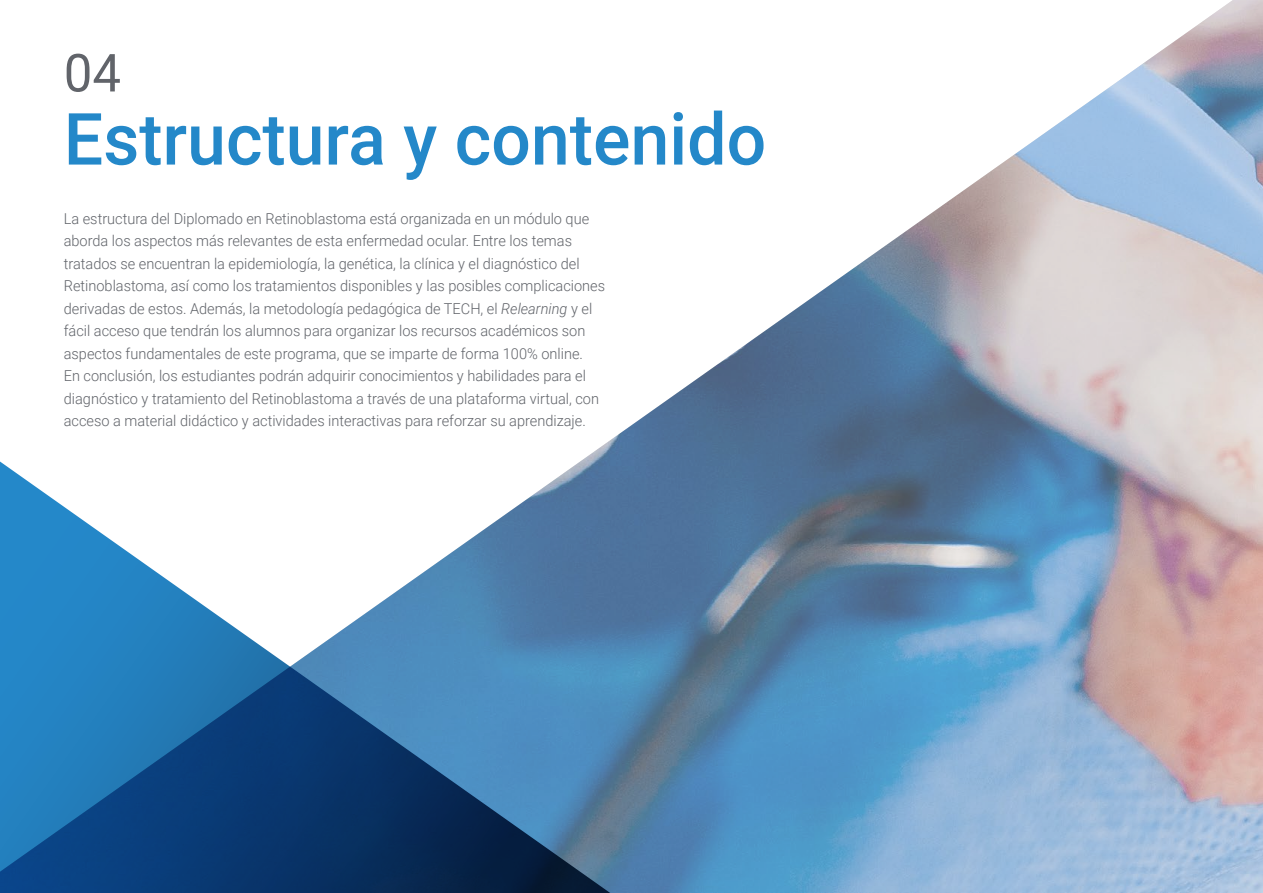
<style>
.page{position:relative;width:1263px;height:893px;background:#fff}
.page>*{position:absolute;margin:0;border:0;box-sizing:border-box;transform-origin:0 0}
.t1{font:500 72px "Roboto";color:#2488c9}
.t2{font:52.5px "Roboto";color:#61646a}
.t3{font:300 15px/22.5px "Roboto";color:#61646a}
.s1{font-style:italic}
</style>
<div class="page">
<img style="left:602px;top:0;width:661px;height:893px">
<svg style="left:0;top:446px;width:640px;height:447px"></svg>
<h2 class="t2" style="left:64px;top:36px;width:59px">04</h2>
<h1 class="t1" style="left:64px;top:89px;width:704px">Estructura y contenido</h1>
<p class="t3" style="left:64px;top:207px;width:543px">La estructura del Diplomado en Retinoblastoma está organizada en un módulo que aborda los aspectos más relevantes de esta enfermedad ocular. Entre los temas tratados se encuentran la epidemiología, la genética, la clínica y el diagnóstico del Retinoblastoma, así como los tratamientos disponibles y las posibles complicaciones derivadas de estos. Además, la metodología pedagógica de TECH, el <span class="s1">Relearning</span> y el fácil acceso que tendrán los alumnos para organizar los recursos académicos son aspectos fundamentales de este programa, que se imparte de forma 100% online.<br>En conclusión, los estudiantes podrán adquirir conocimientos y habilidades para el diagnóstico y tratamiento del Retinoblastoma a través de una plataforma virtual, con acceso a material didáctico y actividades interactivas para reforzar su aprendizaje.</p>
</div>
